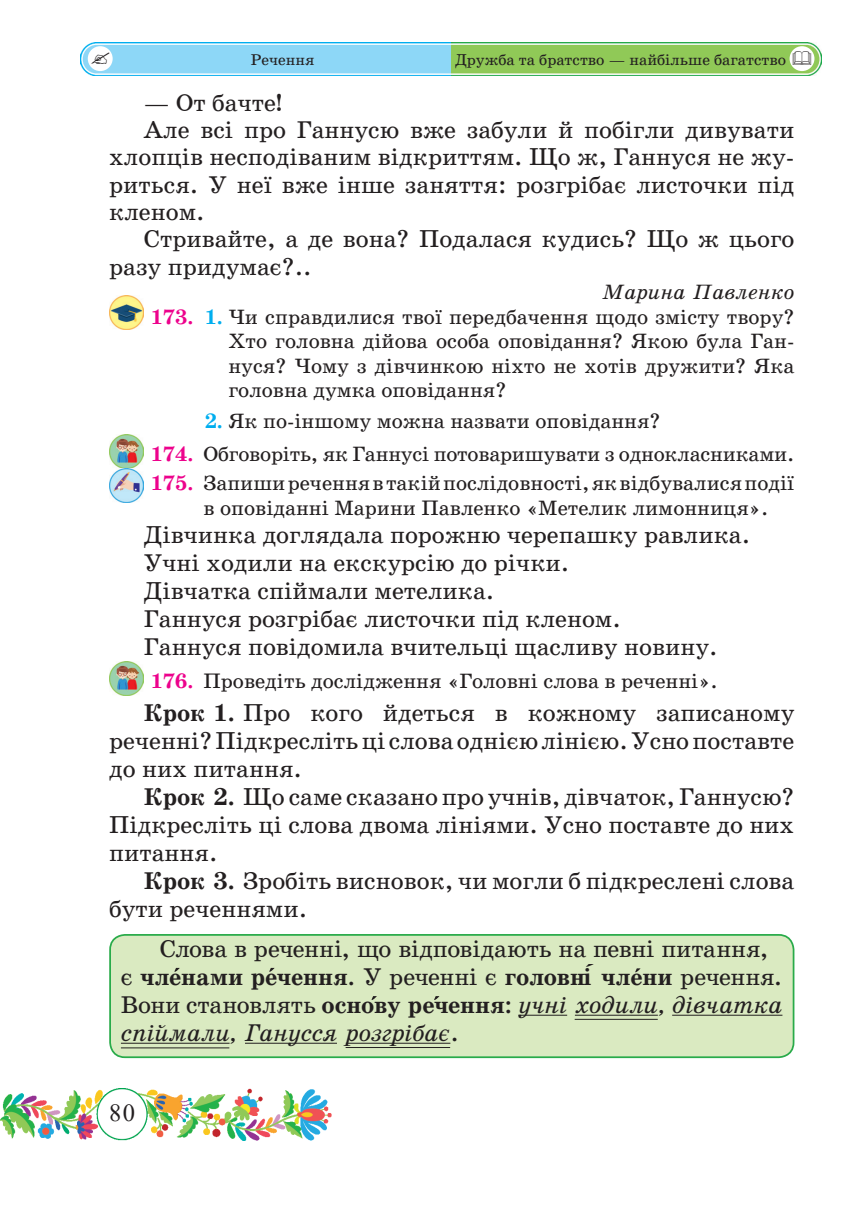
<style>
.page{position:relative;width:859px;height:1231px;background:#fff}
.page>*{position:absolute;margin:0;border:0;box-sizing:border-box;transform-origin:0 0}
.t1{font:24.5px/28px "School Book AC";color:#231f20}
.t2{font:24.5px "Times New Roman";color:#231f20}
.t3{font:21px/32.9px "School Book AC";color:#231f20}
.t4{font:italic 21px "School Book AC";color:#231f20}
.t5{font:15.75px "School Book AC";color:#231f20}
.s1{font-weight:700;color:#ed028c}
.s2{font-weight:700;color:#00aeef}
.s3{font-weight:700}
.s4{font-style:italic}
</style>
<div class="page">
<img style="left:0;top:1088px;width:331px;height:51px">
<img style="left:80px;top:42px;width:741px;height:34px">
<div style="left:88px;top:46px;width:25px;height:25px;background:#fff;border-radius:50%"></div>
<div style="left:789px;top:46px;width:25px;height:25px;background:#fff;border-radius:50%"></div>
<img style="left:109px;top:295px;width:34px;height:34px">
<img style="left:109px;top:434px;width:34px;height:68px">
<img style="left:109px;top:661px;width:34px;height:34px">
<div style="left:110px;top:934px;width:683px;height:123px;background:#daeac1;border-radius:15px"></div>
<hr style="left:518px;top:1014px;width:49px;height:1px;background:#231f20">
<hr style="left:574px;top:1014px;width:83px;height:1px;background:#231f20">
<hr style="left:672px;top:1014px;width:110px;height:1px;background:#231f20">
<hr style="left:121px;top:1042px;width:108px;height:1px;background:#231f20">
<hr style="left:245px;top:1042px;width:92px;height:1px;background:#231f20">
<hr style="left:346px;top:1042px;width:104px;height:1px;background:#231f20">
<div style="left:109px;top:933px;width:685px;height:124px;border:2px solid #29ab4a;border-radius:15px"></div>
<svg style="left:174px;top:967px;width:6px;height:4px"></svg>
<svg style="left:269px;top:967px;width:6px;height:4px"></svg>
<svg style="left:635px;top:968px;width:5px;height:4px"></svg>
<svg style="left:372px;top:996px;width:5px;height:3px"></svg>
<svg style="left:434px;top:996px;width:5px;height:3px"></svg>
<hr style="left:574px;top:1018px;width:83px;height:1px;background:#231f20">
<hr style="left:121px;top:1047px;width:108px;height:1px;background:#231f20">
<hr style="left:345px;top:1046px;width:105px;height:1px;background:#231f20">
<p class="t5" style="left:251px;top:51px;width:65px">Речення</p>
<p class="t5" style="left:455px;top:51px;width:332px">Дружба та братство — найбільше багатство</p>
<p class="t1" style="left:144px;top:89px;width:140px">— От бачте!</p>
<p class="t1" style="left:144px;top:116px;width:651px">Але всі про Ганнусю вже забули й побігли дивувати</p>
<p class="t1" style="left:109px;top:143px;width:686px">хлопців несподіваним відкриттям. Що ж, Ганнуся не жу-</p>
<p class="t1" style="left:109px;top:171px;width:686px">риться. У неї вже інше заняття: розгрібає листочки під</p>
<p class="t1" style="left:109px;top:198px;width:97px">кленом.</p>
<p class="t1" style="left:144px;top:225px;width:651px">Стривайте, а де вона? Подалася кудись? Що ж цього</p>
<p class="t1" style="left:109px;top:253px;width:204px">разу придумає?..</p>
<p class="t4" style="left:602px;top:280px;width:193px">Марина Павленко</p>
<p class="t3" style="left:151px;top:300px;width:645px"><span class="s1">173.</span> <span class="s2">1.</span> Чи справдилися твої передбачення щодо змісту твору?</p>
<p class="t3" style="left:228px;top:325px;width:567px">Хто головна дійова особа оповідання? Якою була Ган-</p>
<p class="t3" style="left:228px;top:349px;width:567px">нуся? Чому з дівчинкою ніхто не хотів дружити? Яка</p>
<p class="t3" style="left:228px;top:374px;width:279px">головна думка оповідання?</p>
<p class="t3" style="left:151px;top:404px;width:645px;text-indent:54px"><span class="s2">2.</span> Як по-іншому можна назвати оповідання?<br><span class="s1">174.</span> Обговоріть, як Ганнусі потоваришувати з однокласниками.</p>
<p class="t3" style="left:203px;top:471px;width:592px;line-height:24.5px;text-indent:-53px"><span class="s1">175.</span> Запиши речення в такій послідовності, як відбувалися події в оповіданні Марини Павленко «Метелик лимонниця».</p>
<p class="t1" style="left:144px;top:520px;width:607px">Дівчинка доглядала порожню черепашку равлика.<br>Учні ходили на екскурсію до річки.<br>Дівчатка спіймали метелика.<br>Ганнуся розгрібає листочки під кленом.<br>Ганнуся повідомила вчительці щасливу новину.</p>
<p class="t3" style="left:151px;top:664px;width:568px"><span class="s1">176.</span> Проведіть дослідження «Головні слова в реченні».</p>
<p class="t1" style="left:109px;top:698px;width:686px;text-align:justify;text-indent:35px"><span class="s3">Крок 1.</span> Про кого йдеться в кожному записаному реченні? Підкресліть ці слова однією лінією. Усно поставте до них питання.</p>
<p class="t1" style="left:109px;top:782px;width:686px;text-align:justify;text-indent:35px"><span class="s3">Крок 2.</span> Що саме сказано про учнів, дівчаток, Ганнусю?<br>Підкресліть ці слова двома лініями. Усно поставте до них питання.</p>
<p class="t1" style="left:109px;top:866px;width:686px;text-indent:35px"><span class="s3">Крок 3.</span> Зробіть висновок, чи могли б підкреслені слова бути реченнями.</p>
<p class="t1" style="left:121px;top:935px;width:662px;text-indent:39px">Слова в реченні, що відповідають на певні питання, є <span class="s3">членами речення</span>. У реченні є <span class="s3">головн˜і члени</span> речення.<br>Вони становлять <span class="s3">основу речення</span>: <span class="s4">учні ходили, дівчатка спіймали, Ганусся розгрібає</span>.</p>
<p class="t2" style="left:109px;top:1095px;width:27px">80</p>
</div>
